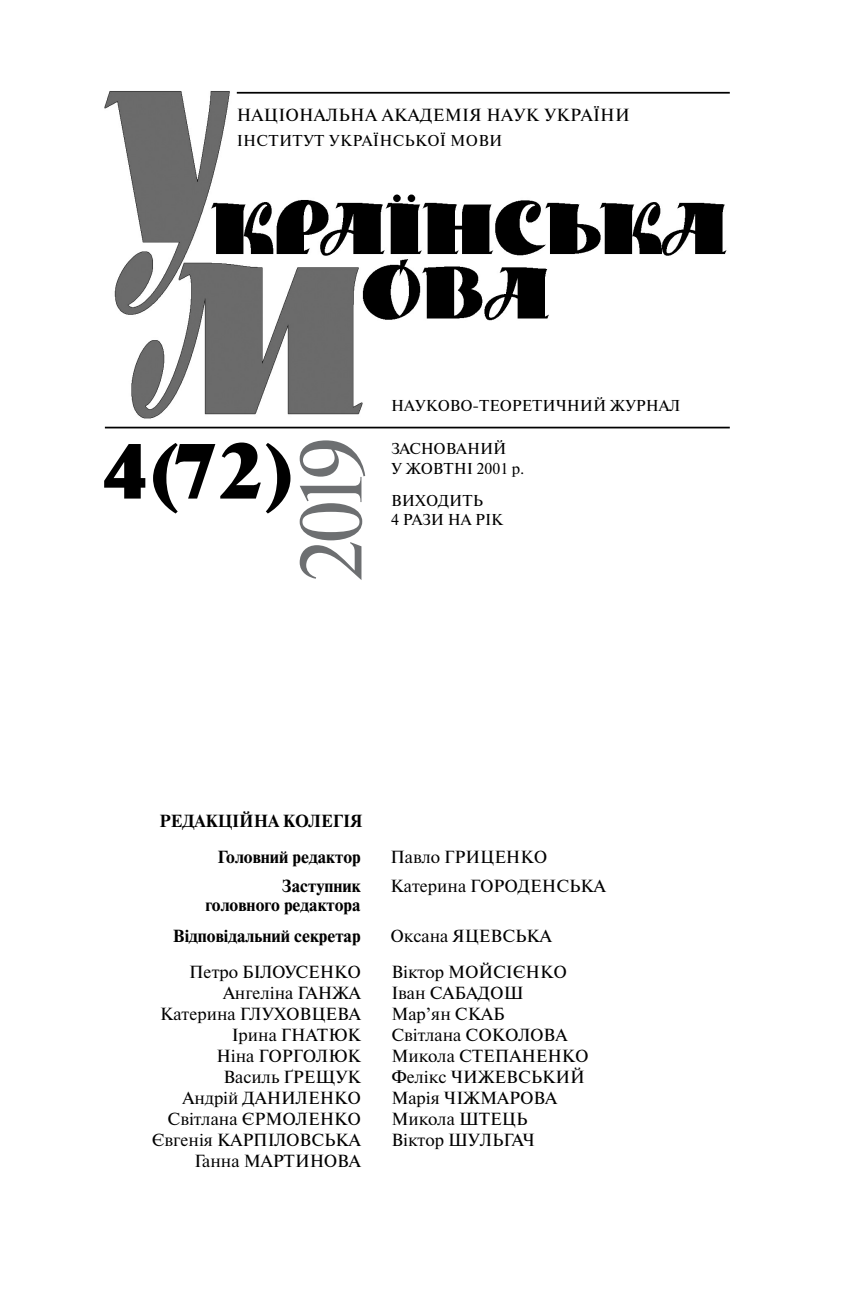
<style>
.page{position:relative;width:844px;height:1290px;background:#fff}
.page>*{position:absolute;margin:0;border:0;box-sizing:border-box;transform-origin:0 0}
.t1{font:87.15px "Newton C";color:#6d6f71}
.t2{font:77.88px "Newton XC";color:#000}
.t3{font:17.5px/21px "Newton C";color:#000;text-align:right}
.t4{font:700 17.5px/35.9px "Newton C";color:#000;text-align:right}
.t5{font:17.5px "Newton C";letter-spacing:.02em;color:#000}
.t6{font:15.75px/19.2px "Newton C";color:#000}
.t7{font:15.75px "Newton C";letter-spacing:.02em;color:#000}
</style>
<div class="page">
<img style="left:105px;top:91px;width:624px;height:328px">
<hr style="left:237px;top:92px;width:492px;height:2px;background:#000">
<hr style="left:105px;top:427px;width:624px;height:1px;background:#000">
<p class="t5" style="left:237px;top:105px;width:394px">НАЦIОНАЛЬНА АКАДЕМIЯ НАУК УКРАЇНИ</p>
<p class="t7" style="left:237px;top:132px;width:267px">IНСТИТУТ УКРАЇНСЬКОЇ МОВИ</p>
<h2 class="t2" style="left:103px;top:442px;width:194px">4(72)</h2>
<h1 class="t1" style="left:284px;top:583px;width:148px;rotate:-90deg">2019</h1>
<p class="t6" style="left:391px;top:396px;width:291px">НАУКОВО-ТЕОРЕТИЧНИЙ ЖУРНАЛ</p>
<p class="t6" style="left:391px;top:439px;width:135px">ЗАСНОВАНИЙ<br>У ЖОВТНI 2001 р.</p>
<p class="t6" style="left:391px;top:491px;width:114px">ВИХОДИТЬ<br>4 РАЗИ НА РІК</p>
<p class="t4" style="left:159px;top:803px;width:204px">РЕДАКЦIЙНА КОЛЕГIЯ<br>Головний редактор</p>
<p class="t3" style="left:390px;top:846px;width:158px">Павло ГРИЦЕНКО</p>
<p class="t4" style="left:281px;top:868px;width:80px">Заступник</p>
<p class="t3" style="left:390px;top:875px;width:217px">Катерина ГОРОДЕНСЬКА</p>
<p class="t4" style="left:173px;top:890px;width:189px;line-height:31px">головного редактора<br>Вiдповiдальний секретар</p>
<p class="t3" style="left:390px;top:926px;width:163px">Оксана ЯЦЕВСЬКА</p>
<p class="t3" style="left:152px;top:961px;width:210px">Петро БІЛОУСЕНКО<br>Ангеліна ГАНЖА<br>Катерина ГЛУХОВЦЕВА<br>Ірина ГНАТЮК<br>Ніна ГОРГОЛЮК<br>Василь ҐРЕЩУК<br>Андрій ДАНИЛЕНКО<br>Світлана ЄРМОЛЕНКО<br>Євгенія КАРПІЛОВСЬКА<br>Ганна МАРТИНОВА</p>
<p class="t3" style="left:391px;top:961px;width:199px;text-align:left">Віктор МОЙСІЄНКО<br>Іван САБАДОШ<br>Мар’ян СКАБ<br>Світлана СОКОЛОВА<br>Микола СТЕПАНЕНКО<br>Фелікс ЧИЖЕВСЬКИЙ<br>Марія ЧІЖМАРОВА<br>Микола ШТЕЦЬ<br>Віктор ШУЛЬГАЧ</p>
</div>
